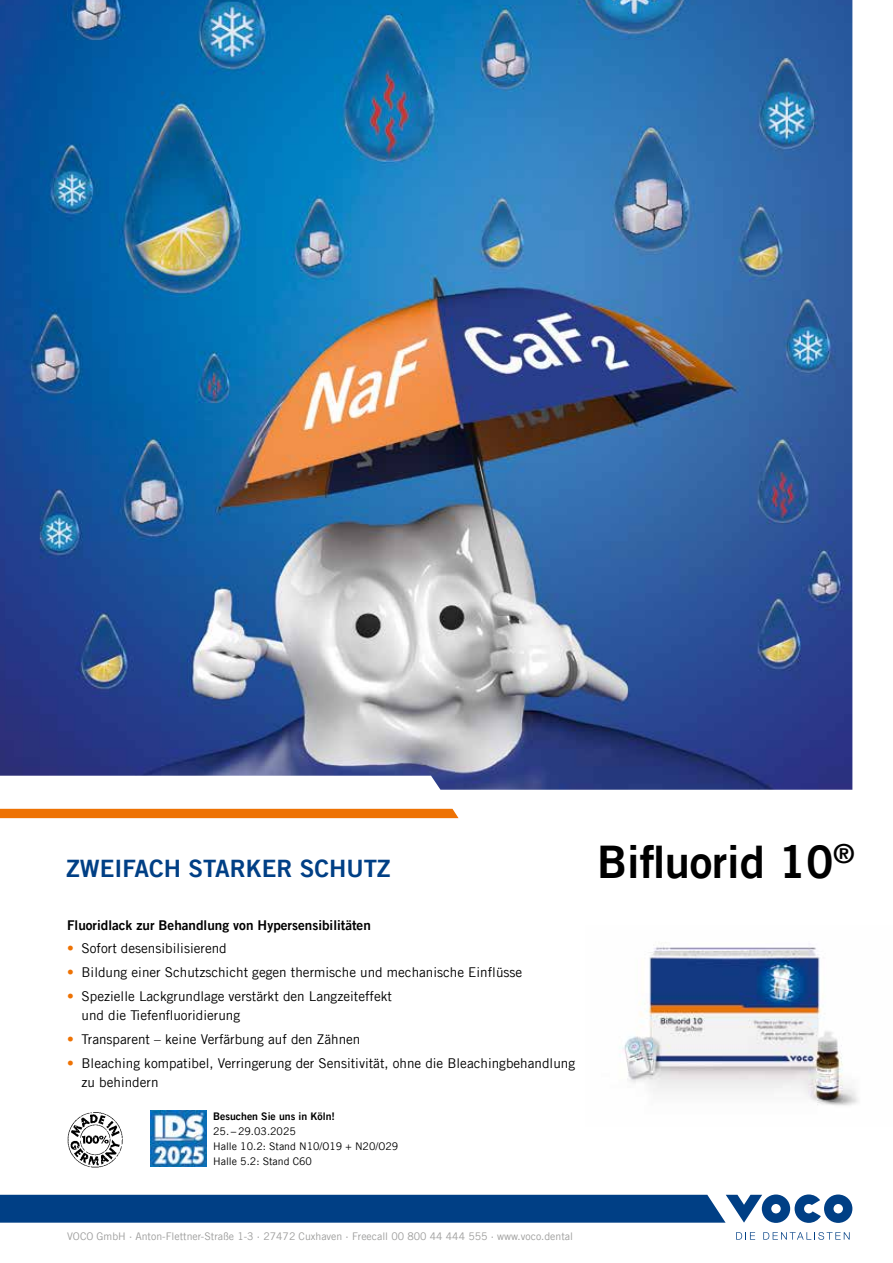
<style>
.page{position:relative;width:893px;height:1263px;background:#fff}
.page>*{position:absolute;margin:0;border:0;box-sizing:border-box;transform-origin:0 0}
.t1{font:45px "Trade Gothic LT Com Bd 2";color:#000}
.t2{font:24px "Trade Gothic LT Com Bd 2";color:#003f85}
.t3{font:13.5px/19.5px "Trade Gothic LT Com";color:#000}
.t4{font:13.5px "Trade Gothic LT Com Bd 2";color:#000}
.t5{font:10.5px "Trade Gothic LT Com";color:#9d9d9c}
.t6{font:10.5px/15px "Trade Gothic LT Com";color:#000}
.t7{font:10.5px "Trade Gothic LT Com Bd 2";color:#000}
.s1{color:#ee7203}
</style>
<div class="page">
<img style="left:619px;top:943px;width:239px;height:163px">
<div style="left:0;top:809px;width:459px;height:9px;background:#ee7203"></div>
<img style="left:0;top:0;width:852px;height:790px">
<svg style="left:736px;top:1232px;width:19px;height:7px"></svg>
<svg style="left:763px;top:1232px;width:87px;height:8px"></svg>
<svg style="left:0;top:1194px;width:852px;height:29px;background:#1b5392"></svg>
<img style="left:67px;top:1112px;width:56px;height:56px">
<img style="left:151px;top:1110px;width:56px;height:56px">
<svg style="left:0;top:0;width:4px;height:4px"></svg>
<h2 class="t2" style="left:67px;top:853px;width:326px">ZWEIFACH STARKER SCHUTZ</h2>
<p class="t4" style="left:67px;top:916px;width:305px">Fluoridlack zur Behandlung von Hypersensibilitäten</p>
<p class="t3" style="left:67px;top:939px;width:161px"><span class="s1">•</span> Sofort desensibilisierend</p>
<p class="t3" style="left:67px;top:962px;width:457px"><span class="s1">•</span> Bildung einer Schutzschicht gegen thermische und mechanische Einflüsse</p>
<p class="t3" style="left:82px;top:986px;width:312px;text-indent:-15px"><span class="s1">•</span> Spezielle Lackgrundlage verstärkt den Langzeiteffekt und die Tiefenfluoridierung</p>
<p class="t3" style="left:67px;top:1029px;width:295px"><span class="s1">•</span> Transparent – keine Verfärbung auf den Zähnen</p>
<p class="t3" style="left:82px;top:1053px;width:495px;text-indent:-15px"><span class="s1">•</span> Bleaching kompatibel, Verringerung der Sensitivität, ohne die Bleachingbehandlung zu behindern</p>
<p class="t7" style="left:213px;top:1110px;width:123px">Besuchen Sie uns in Köln!</p>
<p class="t6" style="left:213px;top:1124px;width:187px">25.−29.03.2025<br>Halle 10.2: Stand N10/O19 + N20/O29<br>Halle 5.2: Stand C60</p>
<h1 class="t1" style="left:597px;top:834px;width:259px">Bifluorid 10<sup>®</sup></h1>
<p class="t5" style="left:67px;top:1229px;width:507px">VOCO GmbH · Anton-Flettner-Straße 1-3 · 27472 Cuxhaven · Freecall 00 800 44 444 555 · www.voco.dental</p>
</div>
